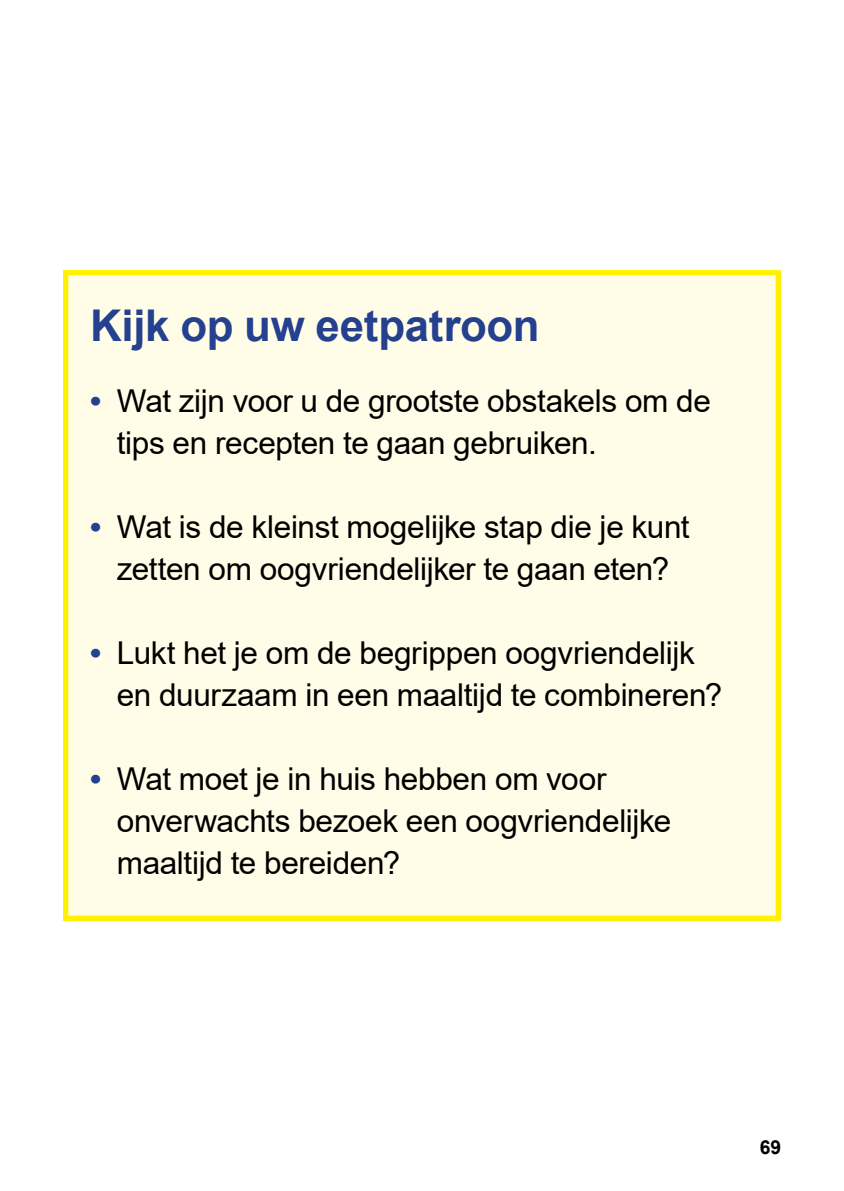
<style>
.page{position:relative;width:844px;height:1191px;background:#fff}
.page>*{position:absolute;margin:0;border:0;box-sizing:border-box;transform-origin:0 0}
.t1{font:700 43.75px "Arial";letter-spacing:-.005em;color:#24408e}
.t2{font:31.5px/42px "Arial";letter-spacing:-.01em;color:#000}
.t3{font:700 19.25px "Arial";color:#000}
.s1{font-weight:700;color:#24408e}
</style>
<div class="page">
<div style="left:63px;top:270px;width:717px;height:651px;background:#fffde8;border:5px solid #fff100"></div>
<h1 class="t1" style="left:90px;top:309px;width:451px">Kijk op uw eetpatroon</h1>
<p class="t2" style="left:117px;top:383px;width:595px;text-indent:-27px"><span class="s1">•</span> Wat zijn voor u de grootste obstakels om de tips en recepten te gaan gebruiken.</p>
<p class="t2" style="left:90px;top:509px;width:601px;text-align:center"><span class="s1">•</span> Wat is de kleinst mogelijke stap die je kunt zetten om oogvriendelijker te gaan eten?</p>
<p class="t2" style="left:117px;top:635px;width:607px;text-indent:-27px"><span class="s1">•</span> Lukt het je om de begrippen oogvriendelijk en duurzaam in een maaltijd te combineren?</p>
<p class="t2" style="left:117px;top:761px;width:556px;text-indent:-27px"><span class="s1">•</span> Wat moet je in huis hebben om voor onverwachts bezoek een oogvriendelijke maaltijd te bereiden?</p>
<p class="t3" style="left:759px;top:1140px;width:23px">69</p>
</div>
